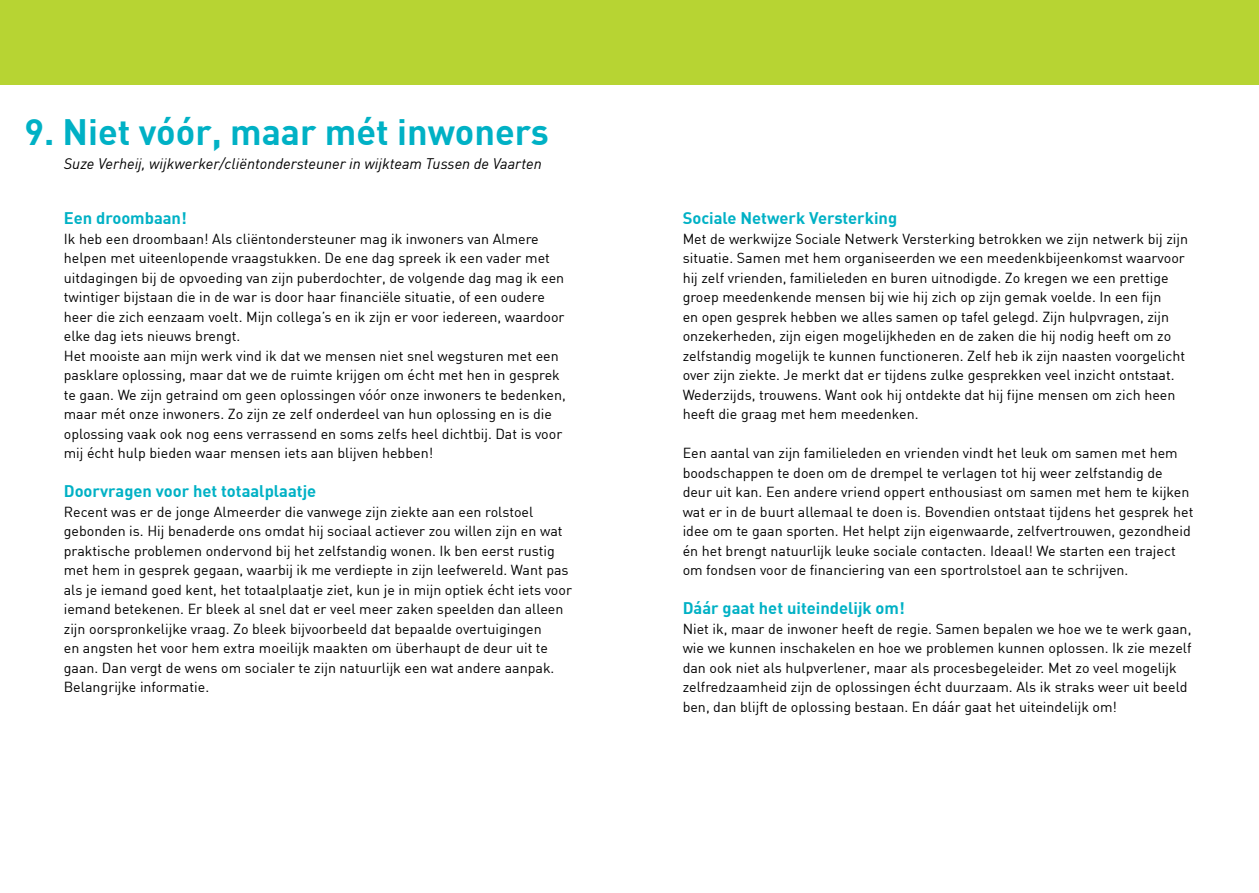
<style>
.page{position:relative;width:1259px;height:893px;background:#fff}
.page>*{position:absolute;margin:0;border:0;box-sizing:border-box;transform-origin:0 0}
.t1{font:700 36px "DIN";color:#00b1c5}
.t2{font:700 16.5px "DIN";color:#00b1c5}
.t3{font:italic 15px "DIN";color:#000}
.t4{font:14.25px/19.5px "DIN";color:#000}
</style>
<div class="page">
<div style="left:0;top:0;width:1259px;height:85px;background:#b7d433"></div>
<h1 class="t1" style="left:24px;top:108px;width:526px">9. Niet vóór, maar mét inwoners</h1>
<p class="t3" style="left:64px;top:154px;width:479px">Suze Verheij, wijkwerker/cliëntondersteuner in wijkteam Tussen de Vaarten</p>
<p class="t2" style="left:64px;top:208px;width:124px">Een droombaan!</p>
<p class="t4" style="left:64px;top:229px;width:503px">Ik heb een droombaan! Als cliëntondersteuner mag ik inwoners van Almere helpen met uiteenlopende vraagstukken. De ene dag spreek ik een vader met uitdagingen bij de opvoeding van zijn puberdochter, de volgende dag mag ik een twintiger bijstaan die in de war is door haar financiële situatie, of een oudere heer die zich eenzaam voelt. Mijn collega’s en ik zijn er voor iedereen, waardoor elke dag iets nieuws brengt.<br>Het mooiste aan mijn werk vind ik dat we mensen niet snel wegsturen met een pasklare oplossing, maar dat we de ruimte krijgen om écht met hen in gesprek te gaan. We zijn getraind om geen oplossingen vóór onze inwoners te bedenken, maar mét onze inwoners. Zo zijn ze zelf onderdeel van hun oplossing en is die oplossing vaak ook nog eens verrassend en soms zelfs heel dichtbij. Dat is voor mij écht hulp bieden waar mensen iets aan blijven hebben!</p>
<p class="t2" style="left:64px;top:481px;width:254px">Doorvragen voor het totaalplaatje</p>
<p class="t4" style="left:64px;top:502px;width:510px">Recent was er de jonge Almeerder die vanwege zijn ziekte aan een rolstoel gebonden is. Hij benaderde ons omdat hij sociaal actiever zou willen zijn en wat praktische problemen ondervond bij het zelfstandig wonen. Ik ben eerst rustig met hem in gesprek gegaan, waarbij ik me verdiepte in zijn leefwereld. Want pas als je iemand goed kent, het totaalplaatje ziet, kun je in mijn optiek écht iets voor iemand betekenen. Er bleek al snel dat er veel meer zaken speelden dan alleen zijn oorspronkelijke vraag. Zo bleek bijvoorbeeld dat bepaalde overtuigingen<br>en angsten het voor hem extra moeilijk maakten om überhaupt de deur uit te gaan. Dan vergt de wens om socialer te zijn natuurlijk een wat andere aanpak.<br>Belangrijke informatie.</p>
<p class="t2" style="left:682px;top:208px;width:216px">Sociale Netwerk Versterking</p>
<p class="t4" style="left:682px;top:229px;width:507px">Met de werkwijze Sociale Netwerk Versterking betrokken we zijn netwerk bij zijn situatie. Samen met hem organiseerden we een meedenkbijeenkomst waarvoor hij zelf vrienden, familieleden en buren uitnodigde. Zo kregen we een prettige groep meedenkende mensen bij wie hij zich op zijn gemak voelde. In een fijn<br>en open gesprek hebben we alles samen op tafel gelegd. Zijn hulpvragen, zijn onzekerheden, zijn eigen mogelijkheden en de zaken die hij nodig heeft om zo zelfstandig mogelijk te kunnen functioneren. Zelf heb ik zijn naasten voorgelicht over zijn ziekte. Je merkt dat er tijdens zulke gesprekken veel inzicht ontstaat.<br>Wederzijds, trouwens. Want ook hij ontdekte dat hij fijne mensen om zich heen heeft die graag met hem meedenken.</p>
<p class="t4" style="left:682px;top:443px;width:512px">Een aantal van zijn familieleden en vrienden vindt het leuk om samen met hem boodschappen te doen om de drempel te verlagen tot hij weer zelfstandig de deur uit kan. Een andere vriend oppert enthousiast om samen met hem te kijken wat er in de buurt allemaal te doen is. Bovendien ontstaat tijdens het gesprek het idee om te gaan sporten. Het helpt zijn eigenwaarde, zelfvertrouwen, gezondheid én het brengt natuurlijk leuke sociale contacten. Ideaal! We starten een traject om fondsen voor de financiering van een sportrolstoel aan te schrijven.</p>
<p class="t2" style="left:682px;top:598px;width:224px">Dáár gaat het uiteindelijk om!</p>
<p class="t4" style="left:682px;top:619px;width:510px">Niet ik, maar de inwoner heeft de regie. Samen bepalen we hoe we te werk gaan, wie we kunnen inschakelen en hoe we problemen kunnen oplossen. Ik zie mezelf dan ook niet als hulpverlener, maar als procesbegeleider. Met zo veel mogelijk zelfredzaamheid zijn de oplossingen écht duurzaam. Als ik straks weer uit beeld ben, dan blijft de oplossing bestaan. En dáár gaat het uiteindelijk om!</p>
</div>
